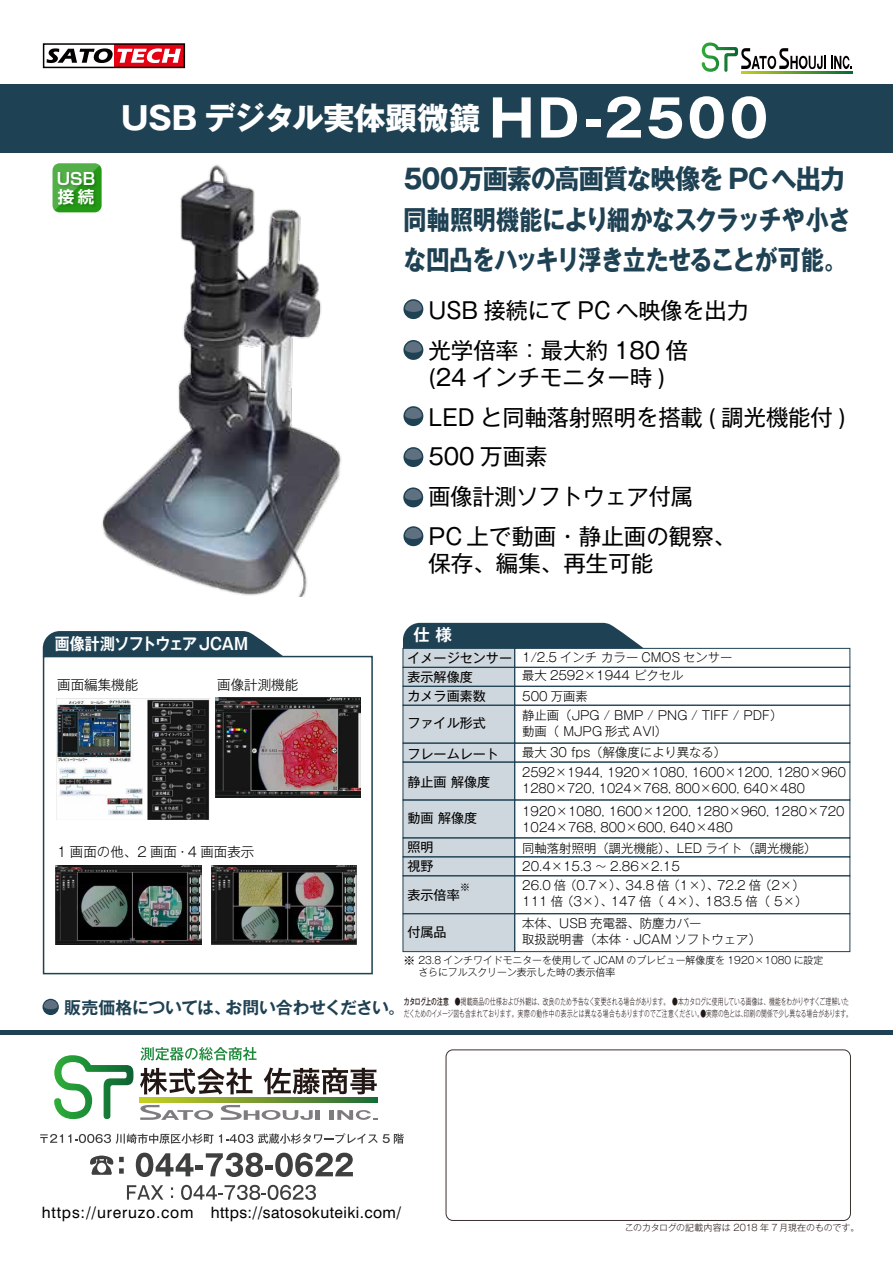
<style>
.page{position:relative;width:893px;height:1263px;background:#fff}
.page>*{position:absolute;margin:0;border:0;box-sizing:border-box;transform-origin:0 0}
.t1{font:700 31.5px "Gothic MB101 Pro";letter-spacing:-.02em;color:#fff}
.t2{font:700 27px/40.5px "Gothic MB101 Pro";letter-spacing:-.035em;color:#1e4153;scale:.93 1}
.t3{font:22.5px/39.8px "Gothic MB101 Pro";color:#000}
.t4{font:700 16.5px "Gothic MB101 Pro De";letter-spacing:-.02em;color:#fff;scale:.9 1}
.t5{font:700 16.5px/17.1px "Shin Go Pro De";color:#fff}
.t6{font:700 16.5px "Gothic MB101 Pro De";letter-spacing:-.02em;color:#fff}
.t7{font:15.75px "Swiss 721 BT";letter-spacing:.025em;color:#000}
.t8{font:300 13.5px "Gothic MB101 Pro";color:#000}
.t9{font:13.05px/19.8px "Gothic MB101 Pro";color:#000}
.t10{font:300 12.3px/20.4px "Gothic MB101 Pro";color:#000}
.t11{font:300 10.2px "Gothic MB101 Pro";color:#000}
.t12{font:300 10.05px/12px "Gothic MB101 Pro";color:#000}
.t13{font:300 9px/12px "Gothic MB101 Pro";color:#231815;scale:.64 1}
.t14{font:300 9px "Gothic MB101 Pro";letter-spacing:-.02em;color:#231815}
.s1{font-size:51px}
.s2{font-size:12px}
.s3{font-weight:500}
</style>
<div class="page">
<div style="left:446px;top:1050px;width:405px;height:171px;border:1px solid #231815;border-radius:7px"></div>
<hr style="left:0;top:1031px;width:893px;height:4px;background:#1e4153">
<svg style="left:140px;top:1098px;width:238px;height:4px"></svg>
<svg style="left:140px;top:1068px;width:112px;height:26px"></svg>
<svg style="left:264px;top:1067px;width:113px;height:27px"></svg>
<svg style="left:140px;top:1047px;width:117px;height:13px"></svg>
<svg style="left:90px;top:1155px;width:23px;height:20px"></svg>
<svg style="left:119px;top:1157px;width:5px;height:17px"></svg>
<svg style="left:136px;top:1153px;width:217px;height:24px"></svg>
<svg style="left:127px;top:1185px;width:36px;height:14px"></svg>
<svg style="left:171px;top:1187px;width:2px;height:11px"></svg>
<svg style="left:181px;top:1185px;width:135px;height:15px"></svg>
<svg style="left:40px;top:1133px;width:364px;height:11px"></svg>
<svg style="left:54px;top:1055px;width:79px;height:64px"></svg>
<svg style="left:221px;top:1105px;width:92px;height:15px"></svg>
<hr style="left:316px;top:1110px;width:4px;height:10px;background:#7e7c7f">
<hr style="left:330px;top:1110px;width:4px;height:10px;background:#7e7c7f">
<svg style="left:337px;top:1110px;width:40px;height:10px"></svg>
<svg style="left:140px;top:1105px;width:73px;height:15px"></svg>
<svg style="left:741px;top:72px;width:111px;height:2px"></svg>
<svg style="left:702px;top:43px;width:150px;height:29px"></svg>
<div style="left:0;top:84px;width:893px;height:69px;background:#1e4153"></div>
<div style="left:43px;top:999px;width:16px;height:16px;background:#1e4153;border-radius:50%"></div>
<svg style="left:44px;top:1000px;width:14px;height:9px"></svg>
<div style="left:403px;top:487px;width:20px;height:20px;background:#1e4153;border-radius:50%"></div>
<svg style="left:405px;top:489px;width:17px;height:11px"></svg>
<svg style="left:403px;top:340px;width:20px;height:20px"></svg>
<svg style="left:405px;top:342px;width:17px;height:11px"></svg>
<svg style="left:403px;top:406px;width:20px;height:20px"></svg>
<svg style="left:405px;top:408px;width:17px;height:11px"></svg>
<svg style="left:403px;top:447px;width:20px;height:20px"></svg>
<svg style="left:405px;top:449px;width:17px;height:11px"></svg>
<div style="left:403px;top:526px;width:20px;height:20px;background:#1e4153;border-radius:50%"></div>
<svg style="left:405px;top:528px;width:17px;height:11px"></svg>
<div style="left:114px;top:44px;width:70px;height:23px;background:#e50012"></div>
<svg style="left:47px;top:48px;width:134px;height:15px"></svg>
<div style="left:43px;top:43px;width:142px;height:25px;border:2px solid #030000"></div>
<div style="left:403px;top:299px;width:20px;height:20px;background:#1e4153;border-radius:50%"></div>
<svg style="left:405px;top:301px;width:17px;height:11px"></svg>
<img style="left:102px;top:164px;width:240px;height:433px">
<svg style="left:403px;top:623px;width:447px;height:329px"></svg>
<svg style="left:43px;top:631px;width:241px;height:25px;background:#315162"></svg>
<img style="left:56px;top:866px;width:146px;height:78px">
<img style="left:212px;top:866px;width:145px;height:78px">
<div style="left:43px;top:656px;width:330px;height:318px;border:2px solid #1e4153"></div>
<img style="left:56px;top:698px;width:153px;height:121px">
<img style="left:216px;top:697px;width:144px;height:101px">
<svg style="left:53px;top:163px;width:49px;height:49px"></svg>
<img style="left:54px;top:168px;width:47px;height:43px">
<h3 class="t5" style="left:57px;top:169px;width:40px">USB接続</h3>
<h1 class="t1" style="left:121px;top:92px;width:649px">USB デジタル実体顕微鏡 <span class="s1">HD-2500</span></h1>
<h2 class="t2" style="left:404px;top:156px;width:483px">500万画素の高画質な映像を PC へ出力同軸照明機能により細かなスクラッチや 小さな凹凸をハッキリ浮き立たせることが可能。</h2>
<h3 class="t3" style="left:428px;top:287px;width:322px">USB 接続にて PC へ映像を出力光学倍率：最大約 180 倍</h3>
<h3 class="t3" style="left:428px;top:354px;width:419px">(24 インチモニター時 )<br>LED と同軸落射照明を搭載 ( 調光機能付 )<br>500 万画素</h3>
<h3 class="t3" style="left:428px;top:474px;width:266px">画像計測ソフトウェア付属</h3>
<h3 class="t3" style="left:428px;top:520px;width:309px;line-height:27px">PC 上で動画・静止画の観察、保存、編集、再生可能</h3>
<h3 class="t4" style="left:55px;top:630px;width:216px">画像計測ソフトウェアJCAM</h3>
<p class="t8" style="left:57px;top:674px;width:83px">画面編集機能</p>
<p class="t8" style="left:217px;top:674px;width:82px">画像計測機能</p>
<p class="t8" style="left:57px;top:841px;width:199px">1 画面の他、2 画面・4 画面表示</p>
<h3 class="t6" style="left:413px;top:621px;width:40px">仕 様</h3>
<p class="t9" style="left:407px;top:646px;width:106px">イメージセンサー表示解像度</p>
<p class="t9" style="left:407px;top:680px;width:80px;line-height:27.2px">カメラ画素数ファイル形式</p>
<p class="t9" style="left:407px;top:738px;width:93px;line-height:27.9px">フレームレート静止画 解像度</p>
<p class="t9" style="left:407px;top:806px;width:71px">動画 解像度</p>
<p class="t9" style="left:407px;top:835px;width:28px;line-height:19px">照明視野</p>
<p class="t9" style="left:407px;top:883px;width:54px">表示倍率</p>
<p class="t9" style="left:407px;top:921px;width:41px">付属品</p>
<p class="t11" style="left:460px;top:879px;width:12px">※</p>
<p class="t10" style="left:522px;top:647px;width:212px;line-height:18.1px">1/2.5 インチ カラー CMOS センサー最大 2592×1944 ピクセル</p>
<p class="t10" style="left:522px;top:685px;width:262px;line-height:19px">500 万画素<br>静止画（JPG / BMP / PNG / TIFF / PDF）</p>
<p class="t10" style="left:522px;top:720px;width:325px">動画（ MJPG 形式 AVI）<br>最大 30 fps（解像度により異なる）<br>2592×1944, 1920×1080, 1600×1200, 1280×960</p>
<p class="t10" style="left:522px;top:775px;width:324px;line-height:22.5px">1280×720, 1024×768, 800×600, 640×480<br>1920×1080, 1600×1200, 1280×960, 1280×720</p>
<p class="t10" style="left:522px;top:815px;width:296px;line-height:21.1px">1024×768, 800×600, 640×480<br>同軸落射照明（調光機能）、LED ライト（調光機能）</p>
<p class="t10" style="left:522px;top:855px;width:284px;line-height:18.9px">20.4×15.3 ～ 2.86×2.15<br>26.0 倍 （0.7×）、34.8 倍 （1×）、72.2 倍 （2×）</p>
<p class="t10" style="left:522px;top:888px;width:287px;line-height:22.5px">111 倍 （3×）、147 倍（ 4×）、183.5 倍（ 5×）本体、USB 充電器、防塵カバー</p>
<p class="t10" style="left:522px;top:928px;width:240px">取扱説明書（本体・JCAM ソフトウェア）</p>
<p class="t12" style="left:418px;top:953px;width:406px;text-indent:-15px"><span class="s2">※</span> 23.8 インチワイドモニターを使用して JCAM のプレビュー解像度を 1920×1080 に設定さらにフルスクリーン表示した時の表示倍率</p>
<p class="t13" style="left:64px;top:994px;width:1232px;text-indent:339px"><span class="s3">カタログ上の注意　</span>●掲載商品の仕様および外観は、改良のため予告なく変更される場合があります。　●本カタログに使用している画像は、機能をわかりやすくご理解いた<sup>販売価格については、お問い合わせください。</sup>だくためのイメージ図も含まれております。実際の動作中の表示とは異なる場合もありますのでご注意ください。●実際の色とは、印刷の関係で少し異なる場合があります。</p>
<p class="t7" style="left:42px;top:1202px;width:361px">https://ureruzo.com https://satosokuteiki.com/</p>
<p class="t14" style="left:625px;top:1220px;width:236px">このカタログの記載内容は 2018 年 7 月現在のものです。</p>
</div>
